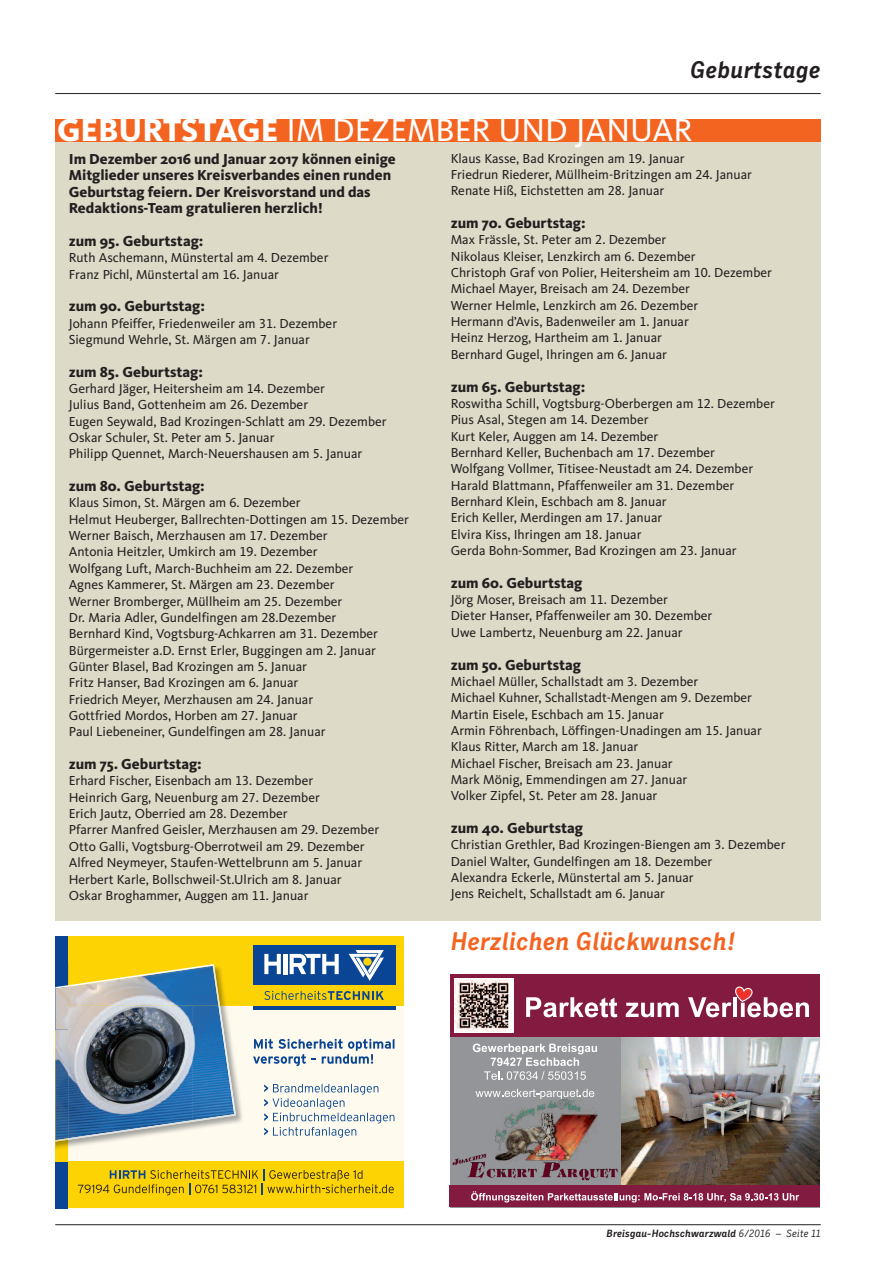
<style>
.page{position:relative;width:876px;height:1263px;background:#fff}
.page>*{position:absolute;margin:0;border:0;box-sizing:border-box;transform-origin:0 0}
.t1{font:33px "CDU Kievit Tab";color:#fff}
.t2{font:italic 700 25.5px "CDU Skopex";color:#f36421}
.t3{font:italic 700 24px "CDU Skopex";color:#231f20}
.t4{font:800 15px/16.4px "CDU Kievit";color:#231f20}
.t5{font:13.5px/16.4px "CDU Kievit Tab";color:#231f20}
.t6{font:italic 700 10.5px "CDU Skopex";color:#231f20}
.s1{font-family:"CDU Kievit";font-weight:800}
.s2{font-weight:400}
</style>
<div class="page">
<div style="left:55px;top:141px;width:766px;height:780px;background:#dddbc7"></div>
<div style="left:55px;top:936px;width:349px;height:272px;background:#fefbee"></div>
<div style="left:68px;top:1161px;width:336px;height:47px;background:#fed304"></div>
<div style="left:68px;top:936px;width:336px;height:70px;background:#fed304"></div>
<svg style="left:78px;top:1169px;width:316px;height:26px"></svg>
<div style="left:55px;top:936px;width:13px;height:272px;background:#094594"></div>
<div style="left:55px;top:1030px;width:13px;height:131px;background:#fed304"></div>
<div style="left:253px;top:945px;width:142px;height:65px;background:#094594"></div>
<div style="left:253px;top:985px;width:142px;height:20px;background:#fed304"></div>
<svg style="left:264px;top:991px;width:120px;height:9px"></svg>
<svg style="left:349px;top:950px;width:35px;height:31px"></svg>
<svg style="left:264px;top:954px;width:17px;height:20px"></svg>
<hr style="left:283px;top:954px;width:4px;height:20px;background:#fff">
<svg style="left:290px;top:954px;width:49px;height:20px"></svg>
<svg style="left:253px;top:1039px;width:141px;height:27px"></svg>
<svg style="left:264px;top:1084px;width:130px;height:54px"></svg>
<img style="left:55px;top:988px;width:187px;height:167px">
<img style="left:220px;top:968px;width:25px;height:38px">
<img style="left:55px;top:1030px;width:13px;height:108px">
<img style="left:68px;top:1139px;width:168px;height:1px">
<img style="left:68px;top:985px;width:168px;height:154px">
<img style="left:68px;top:964px;width:152px;height:42px">
<svg style="left:55px;top:985px;width:13px;height:3px"></svg>
<svg style="left:55px;top:1138px;width:13px;height:3px"></svg>
<div style="left:55px;top:119px;width:766px;height:22px;background:#f36421"></div>
<hr style="left:55px;top:93px;width:766px;height:1px;background:#231f20">
<hr style="left:55px;top:1224px;width:766px;height:1px;background:#231f20">
<div style="left:450px;top:974px;width:370px;height:233px;background:#939598"></div>
<svg style="left:473px;top:1043px;width:124px;height:37px"></svg>
<svg style="left:475px;top:1089px;width:119px;height:10px"></svg>
<img style="left:621px;top:1037px;width:199px;height:148px">
<img style="left:453px;top:1153px;width:165px;height:27px">
<img style="left:495px;top:1100px;width:102px;height:62px">
<div style="left:450px;top:1185px;width:370px;height:22px;background:#831b41"></div>
<div style="left:450px;top:974px;width:370px;height:62px;background:#831b41"></div>
<svg style="left:526px;top:997px;width:91px;height:20px"></svg>
<svg style="left:626px;top:1002px;width:53px;height:15px"></svg>
<svg style="left:471px;top:1191px;width:328px;height:11px"></svg>
<img style="left:454px;top:978px;width:59px;height:54px">
<svg style="left:688px;top:986px;width:121px;height:31px"></svg>
<h3 class="t3" style="left:691px;top:56px;width:132px">Geburtstage</h3>
<h1 class="t1" style="left:57px;top:119px;width:637px"><span class="s1">GEBURTSTAGE</span> IM DEZEMBER UND JANUAR</h1>
<p class="t4" style="left:69px;top:152px;width:329px">Im Dezember 2016 und Januar 2017 können einige Mitglieder unseres Kreisverbandes einen runden Geburtstag feiern. Der Kreisvorstand und das Redaktions-Team gratulieren herzlich!</p>
<p class="t4" style="left:69px;top:234px;width:136px">zum 95. Geburtstag:</p>
<p class="t5" style="left:69px;top:251px;width:261px">Ruth Aschemann, Münstertal am 4. Dezember<br>Franz Pichl, Münstertal am 16. Januar</p>
<p class="t4" style="left:69px;top:299px;width:138px">zum 90. Geburtstag:</p>
<p class="t5" style="left:69px;top:316px;width:270px">Johann Pfeiffer, Friedenweiler am 31. Dezember<br>Siegmund Wehrle, St. Märgen am 7. Januar</p>
<p class="t4" style="left:69px;top:365px;width:136px">zum 85. Geburtstag:</p>
<p class="t5" style="left:69px;top:382px;width:319px">Gerhard Jäger, Heitersheim am 14. Dezember<br>Julius Band, Gottenheim am 26. Dezember<br>Eugen Seywald, Bad Krozingen-Schlatt am 29. Dezember Oskar Schuler, St. Peter am 5. Januar<br>Philipp Quennet, March-Neuershausen am 5. Januar</p>
<p class="t4" style="left:69px;top:479px;width:138px">zum 80. Geburtstag:</p>
<p class="t5" style="left:69px;top:496px;width:342px">Klaus Simon, St. Märgen am 6. Dezember<br>Helmut Heuberger, Ballrechten-Dottingen am 15. Dezember Werner Baisch, Merzhausen am 17. Dezember<br>Antonia Heitzler, Umkirch am 19. Dezember<br>Wolfgang Luft, March-Buchheim am 22. Dezember<br>Agnes Kammerer, St. Märgen am 23. Dezember<br>Werner Bromberger, Müllheim am 25. Dezember<br>Dr. Maria Adler, Gundelfingen am 28.Dezember<br>Bernhard Kind, Vogtsburg-Achkarren am 31. Dezember Bürgermeister a.D. Ernst Erler, Buggingen am 2. Januar Günter Blasel, Bad Krozingen am 5. Januar<br>Fritz Hanser, Bad Krozingen am 6. Januar<br>Friedrich Meyer, Merzhausen am 24. Januar<br>Gottfried Mordos, Horben am 27. Januar<br>Paul Liebeneiner, Gundelfingen am 28. Januar</p>
<p class="t4" style="left:69px;top:757px;width:135px">zum 75. Geburtstag:</p>
<p class="t5" style="left:69px;top:774px;width:312px">Erhard Fischer, Eisenbach am 13. Dezember<br>Heinrich Garg, Neuenburg am 27. Dezember<br>Erich Jautz, Oberried am 28. Dezember<br>Pfarrer Manfred Geisler, Merzhausen am 29. Dezember Otto Galli, Vogtsburg-Oberrotweil am 29. Dezember Alfred Neymeyer, Staufen-Wettelbrunn am 5. Januar Herbert Karle, Bollschweil-St.Ulrich am 8. Januar<br>Oskar Broghammer, Auggen am 11. Januar</p>
<p class="t5" style="left:451px;top:151px;width:303px">Klaus Kasse, Bad Krozingen am 19. Januar<br>Friedrun Riederer, Müllheim-Britzingen am 24. Januar<br>Renate Hiß, Eichstetten am 28. Januar</p>
<p class="t4" style="left:451px;top:216px;width:136px">zum 70. Geburtstag:</p>
<p class="t5" style="left:451px;top:233px;width:323px">Max Frässle, St. Peter am 2. Dezember<br>Nikolaus Kleiser, Lenzkirch am 6. Dezember<br>Christoph Graf von Polier, Heitersheim am 10. Dezember Michael Mayer, Breisach am 24. Dezember<br>Werner Helmle, Lenzkirch am 26. Dezember<br>Hermann d’Avis, Badenweiler am 1. Januar<br>Heinz Herzog, Hartheim am 1. Januar<br>Bernhard Gugel, Ihringen am 6. Januar</p>
<p class="t4" style="left:451px;top:380px;width:136px">zum 65. Geburtstag:</p>
<p class="t5" style="left:451px;top:397px;width:326px">Roswitha Schill, Vogtsburg-Oberbergen am 12. Dezember Pius Asal, Stegen am 14. Dezember<br>Kurt Keler, Auggen am 14. Dezember<br>Bernhard Keller, Buchenbach am 17. Dezember<br>Wolfgang Vollmer, Titisee-Neustadt am 24. Dezember Harald Blattmann, Pfaffenweiler am 31. Dezember Bernhard Klein, Eschbach am 8. Januar<br>Erich Keller, Merdingen am 17. Januar<br>Elvira Kiss, Ihringen am 18. Januar<br>Gerda Bohn-Sommer, Bad Krozingen am 23. Januar</p>
<p class="t4" style="left:451px;top:576px;width:133px">zum 60. Geburtstag</p>
<p class="t5" style="left:451px;top:593px;width:263px">Jörg Moser, Breisach am 11. Dezember<br>Dieter Hanser, Pfaffenweiler am 30. Dezember<br>Uwe Lambertz, Neuenburg am 22. Januar</p>
<p class="t4" style="left:451px;top:658px;width:132px">zum 50. Geburtstag</p>
<p class="t5" style="left:451px;top:674px;width:313px">Michael Müller, Schallstadt am 3. Dezember<br>Michael Kuhner, Schallstadt-Mengen am 9. Dezember Martin Eisele, Eschbach am 15. Januar<br>Armin Föhrenbach, Löffingen-Unadingen am 15. Januar Klaus Ritter, March am 18. Januar<br>Michael Fischer, Breisach am 23. Januar<br>Mark Mönig, Emmendingen am 27. Januar<br>Volker Zipfel, St. Peter am 28. Januar</p>
<p class="t4" style="left:451px;top:821px;width:134px">zum 40. Geburtstag</p>
<p class="t5" style="left:451px;top:838px;width:336px">Christian Grethler, Bad Krozingen-Biengen am 3. Dezember Daniel Walter, Gundelfingen am 18. Dezember<br>Alexandra Eckerle, Münstertal am 5. Januar<br>Jens Reichelt, Schallstadt am 6. Januar</p>
<h2 class="t2" style="left:451px;top:926px;width:287px">Herzlichen Glückwunsch!</h2>
<p class="t6" style="left:607px;top:1227px;width:216px">Breisgau-Hochschwarzwald <span class="s2">6/2016 – Seite 11</span></p>
</div>
